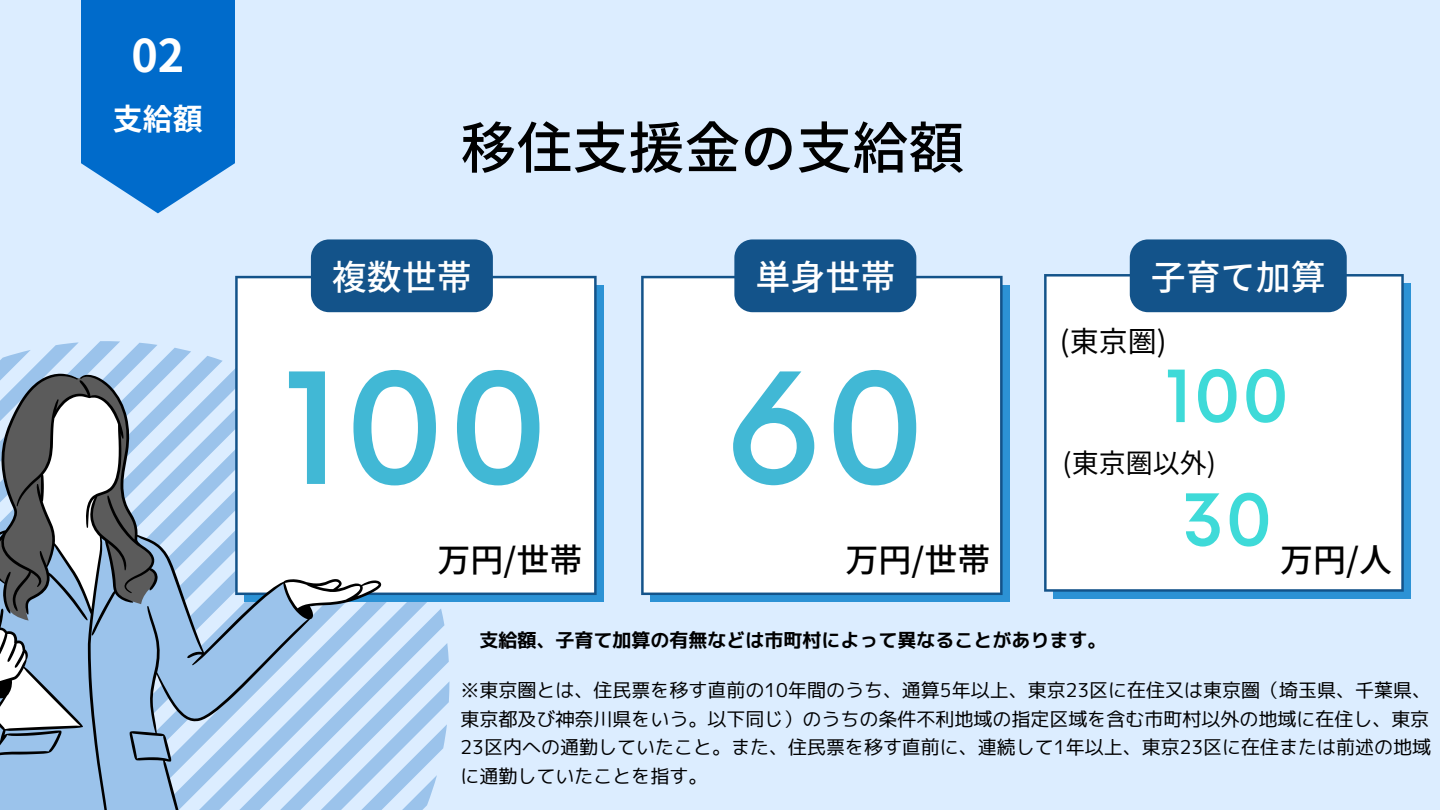
<style>
.page{position:relative;width:1440px;height:810px;background:#dcedff}
.page>*{position:absolute;margin:0;border:0;box-sizing:border-box;transform-origin:0 0}
.t1{font:500 150px "Now";color:#41b8d5}
.t2{font:500 70px "Now";color:#3edad8}
.t3{font:500 56px "Noto Sans JP";color:#000}
.t4{font:700 45px "Noto Sans JP";color:#fff}
.t5{font:500 35px "Noto Sans JP";color:#fff}
.t6{font:500 33px "Noto Sans JP";color:#000}
.t7{font:700 30px "Noto Sans JP";color:#fff}
.t8{font:29px "Noto Sans JP";color:#000}
.t9{font:27px "Noto Sans JP";color:#000}
.t10{font:19px/28.5px "mplus 1 p regular";color:#000;text-align:justify}
.t11{font:19px "mplus 1 p bold";color:#000}
</style>
<div class="page">
<div style="left:1054px;top:284px;width:357px;height:315px;background:#2c92d5"></div>
<div style="left:1044px;top:274px;width:360px;height:318px;background:#fff"></div>
<svg style="left:0;top:341px;width:449px;height:469px"></svg>
<div style="left:245px;top:285px;width:359px;height:317px;background:#2c92d5"></div>
<div style="left:235px;top:276px;width:362px;height:319px;background:#fff"></div>
<div style="left:311px;top:239px;width:182px;height:73px;background:#13538a;border-radius:18px"></div>
<div style="left:651px;top:285px;width:359px;height:317px;background:#2c92d5"></div>
<div style="left:641px;top:276px;width:362px;height:319px;background:#fff"></div>
<div style="left:734px;top:239px;width:182px;height:73px;background:#13538a;border-radius:18px"></div>
<div style="left:1130px;top:239px;width:217px;height:73px;background:#13538a"></div>
<svg style="left:0;top:374px;width:381px;height:436px"></svg>
<svg style="left:81px;top:0;width:154px;height:213px;background:#197ad1"></svg>
<p class="t4" style="left:131px;top:20px;width:55px">02</p>
<p class="t7" style="left:113px;top:96px;width:91px">支給額</p>
<p class="t3" style="left:461px;top:103px;width:505px">移住支援金の支給額</p>
<p class="t5" style="left:332px;top:250px;width:141px">複数世帯</p>
<p class="t5" style="left:755px;top:250px;width:141px">単身世帯</p>
<p class="t1" style="left:283px;top:349px;width:268px">100</p>
<p class="t6" style="left:437px;top:534px;width:146px">万円/世帯</p>
<p class="t1" style="left:724px;top:349px;width:204px">60</p>
<p class="t6" style="left:845px;top:534px;width:146px">万円/世帯</p>
<p class="t5" style="left:1151px;top:250px;width:176px">子育て加算</p>
<p class="t8" style="left:1060px;top:319px;width:108px">(東京圏)</p>
<p class="t2" style="left:1165px;top:359px;width:126px">100</p>
<p class="t9" style="left:1063px;top:442px;width:155px">(東京圏以外)</p>
<p class="t2" style="left:1182px;top:483px;width:93px">30</p>
<p class="t6" style="left:1280px;top:534px;width:111px">万円/人</p>
<p class="t11" style="left:480px;top:627px;width:628px">支給額、子育て加算の有無などは市町村によって異なることがあります。</p>
<p class="t10" style="left:461px;top:676px;width:972px">※東京圏とは、住民票を移す直前の10年間のうち、通算5年以上、東京23区に在住又は東京圏（埼玉県、千葉県、東京都及び神奈川県をいう。以下同じ）のうちの条件不利地域の指定区域を含む市町村以外の地域に在住し、東京23区内への通勤していたこと。また、住民票を移す直前に、連続して1年以上、東京23区に在住または前述の地域に通勤していたことを指す。</p>
</div>
